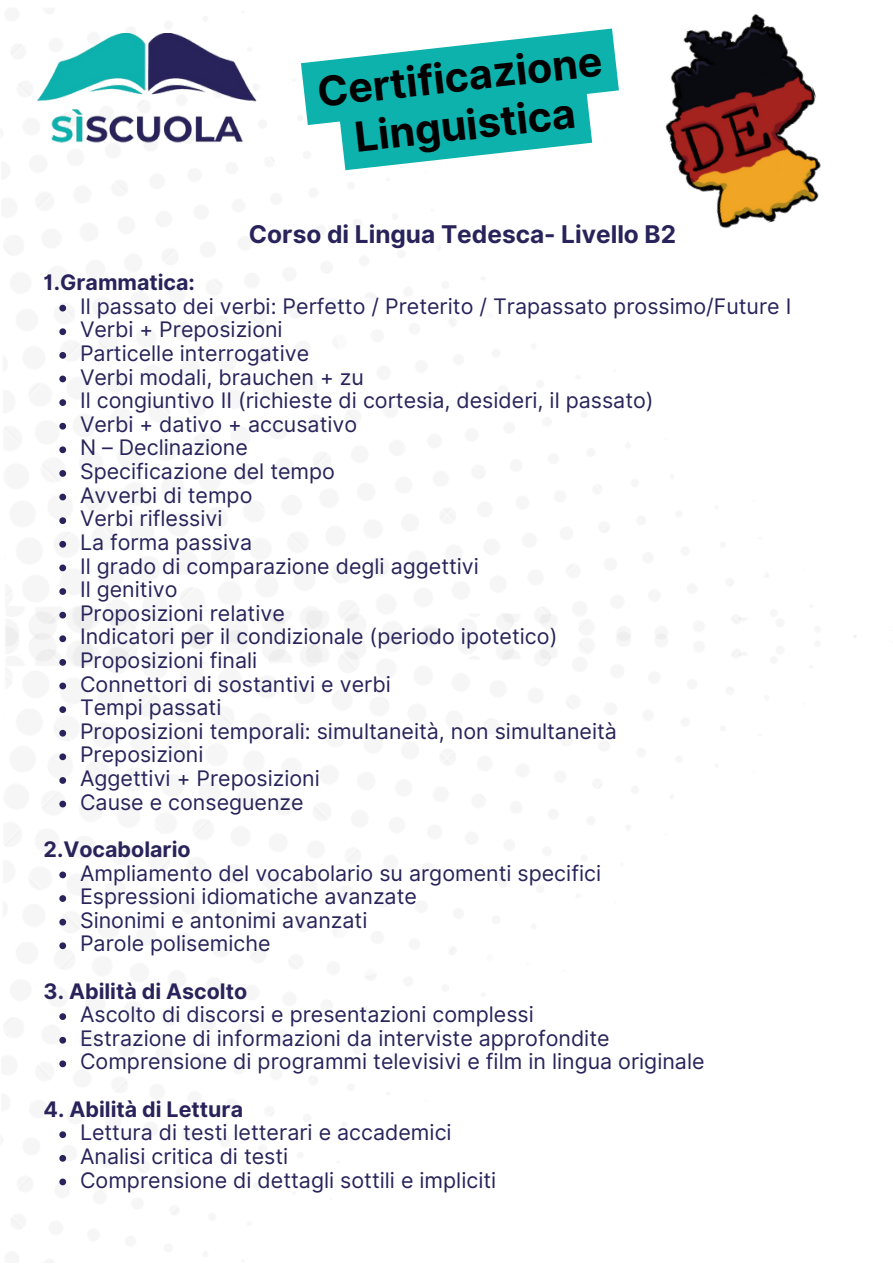
<style>
.page{position:relative;width:893px;height:1264px;background:#fff}
.page>*{position:absolute;margin:0;border:0;box-sizing:border-box;transform-origin:0 0}
.t1{font:700 41.25px/48.9px "Inter";color:#000;text-align:center}
.t2{font:700 24.45px "Inter";color:#28235a}
.t3{font:21.45px "Inter";color:#28235a}
.t4{font:700 21.45px "Inter";color:#28235a}
</style>
<div class="page">
<img style="left:4px;top:606px;width:852px;height:623px">
<img style="left:37px;top:33px;width:220px;height:111px">
<svg style="left:59px;top:305px;width:7px;height:6px"></svg>
<svg style="left:59px;top:328px;width:7px;height:7px"></svg>
<svg style="left:59px;top:352px;width:7px;height:7px"></svg>
<svg style="left:59px;top:375px;width:7px;height:7px"></svg>
<svg style="left:59px;top:399px;width:7px;height:7px"></svg>
<svg style="left:59px;top:423px;width:7px;height:6px"></svg>
<svg style="left:59px;top:446px;width:7px;height:7px"></svg>
<svg style="left:59px;top:470px;width:7px;height:7px"></svg>
<svg style="left:59px;top:493px;width:7px;height:7px"></svg>
<svg style="left:59px;top:517px;width:7px;height:7px"></svg>
<svg style="left:59px;top:541px;width:7px;height:6px"></svg>
<svg style="left:59px;top:564px;width:7px;height:7px"></svg>
<svg style="left:59px;top:588px;width:7px;height:7px"></svg>
<svg style="left:59px;top:611px;width:7px;height:7px"></svg>
<svg style="left:59px;top:635px;width:7px;height:7px"></svg>
<svg style="left:59px;top:659px;width:7px;height:6px"></svg>
<svg style="left:59px;top:682px;width:7px;height:7px"></svg>
<svg style="left:59px;top:706px;width:7px;height:7px"></svg>
<svg style="left:59px;top:729px;width:7px;height:7px"></svg>
<svg style="left:59px;top:753px;width:7px;height:7px"></svg>
<svg style="left:59px;top:777px;width:7px;height:6px"></svg>
<svg style="left:59px;top:800px;width:7px;height:7px"></svg>
<svg style="left:59px;top:871px;width:7px;height:7px"></svg>
<svg style="left:59px;top:895px;width:7px;height:6px"></svg>
<svg style="left:59px;top:918px;width:7px;height:7px"></svg>
<svg style="left:59px;top:942px;width:7px;height:7px"></svg>
<svg style="left:59px;top:1013px;width:7px;height:6px"></svg>
<svg style="left:59px;top:1036px;width:7px;height:7px"></svg>
<svg style="left:59px;top:1060px;width:7px;height:7px"></svg>
<svg style="left:59px;top:1131px;width:7px;height:7px"></svg>
<svg style="left:59px;top:1154px;width:7px;height:7px"></svg>
<svg style="left:59px;top:1178px;width:7px;height:7px"></svg>
<img style="left:665px;top:14px;width:156px;height:214px">
<svg style="left:301px;top:29px;width:318px;height:142px;fill:#0eb2ad"></svg>
<p class="t1" style="left:315px;top:67px;width:288px;rotate:-6deg">Certificazione<br>Linguistica</p>
<p class="t4" style="left:44px;top:269px;width:153px">1.Grammatica:</p>
<p class="t2" style="left:249px;top:219px;width:428px">Corso di Lingua Tedesca- Livello B2</p>
<p class="t3" style="left:80px;top:293px;width:712px">Il passato dei verbi: Perfetto / Preterito / Trapassato prossimo/Future I</p>
<p class="t3" style="left:80px;top:317px;width:204px">Verbi + Preposizioni</p>
<p class="t3" style="left:80px;top:340px;width:231px">Particelle interrogative</p>
<p class="t3" style="left:80px;top:364px;width:285px">Verbi modali, brauchen + zu</p>
<p class="t3" style="left:80px;top:387px;width:575px">Il congiuntivo II (richieste di cortesia, desideri, il passato)</p>
<p class="t3" style="left:80px;top:411px;width:279px">Verbi + dativo + accusativo</p>
<p class="t3" style="left:80px;top:435px;width:169px">N – Declinazione</p>
<p class="t3" style="left:80px;top:458px;width:256px">Specificazione del tempo</p>
<p class="t3" style="left:80px;top:482px;width:174px">Avverbi di tempo</p>
<p class="t3" style="left:80px;top:505px;width:144px">Verbi riflessivi</p>
<p class="t3" style="left:80px;top:529px;width:173px">La forma passiva</p>
<p class="t3" style="left:80px;top:553px;width:400px">Il grado di comparazione degli aggettivi</p>
<p class="t3" style="left:80px;top:576px;width:99px">Il genitivo</p>
<p class="t3" style="left:80px;top:600px;width:206px">Proposizioni relative</p>
<p class="t3" style="left:80px;top:623px;width:479px">Indicatori per il condizionale (periodo ipotetico)</p>
<p class="t3" style="left:80px;top:647px;width:179px">Proposizioni finali</p>
<p class="t3" style="left:80px;top:671px;width:312px">Connettori di sostantivi e verbi</p>
<p class="t3" style="left:80px;top:694px;width:143px">Tempi passati</p>
<p class="t3" style="left:80px;top:718px;width:538px">Proposizioni temporali: simultaneità, non simultaneità</p>
<p class="t3" style="left:80px;top:741px;width:125px">Preposizioni</p>
<p class="t3" style="left:80px;top:765px;width:241px">Aggettivi + Preposizioni</p>
<p class="t3" style="left:80px;top:789px;width:225px">Cause e conseguenze</p>
<p class="t4" style="left:44px;top:836px;width:149px">2.Vocabolario</p>
<p class="t3" style="left:80px;top:860px;width:522px">Ampliamento del vocabolario su argomenti specifici</p>
<p class="t3" style="left:80px;top:883px;width:338px">Espressioni idiomatiche avanzate</p>
<p class="t3" style="left:80px;top:907px;width:289px">Sinonimi e antonimi avanzati</p>
<p class="t3" style="left:80px;top:930px;width:192px">Parole polisemiche</p>
<p class="t4" style="left:44px;top:978px;width:205px">3. Abilità di Ascolto</p>
<p class="t3" style="left:80px;top:1001px;width:455px">Ascolto di discorsi e presentazioni complessi</p>
<p class="t3" style="left:80px;top:1025px;width:531px">Estrazione di informazioni da interviste approfondite</p>
<p class="t3" style="left:80px;top:1048px;width:626px">Comprensione di programmi televisivi e film in lingua originale</p>
<p class="t4" style="left:44px;top:1096px;width:201px">4. Abilità di Lettura</p>
<p class="t3" style="left:80px;top:1119px;width:373px">Lettura di testi letterari e accademici</p>
<p class="t3" style="left:80px;top:1143px;width:210px">Analisi critica di testi</p>
<p class="t3" style="left:80px;top:1166px;width:418px">Comprensione di dettagli sottili e impliciti</p>
</div>
